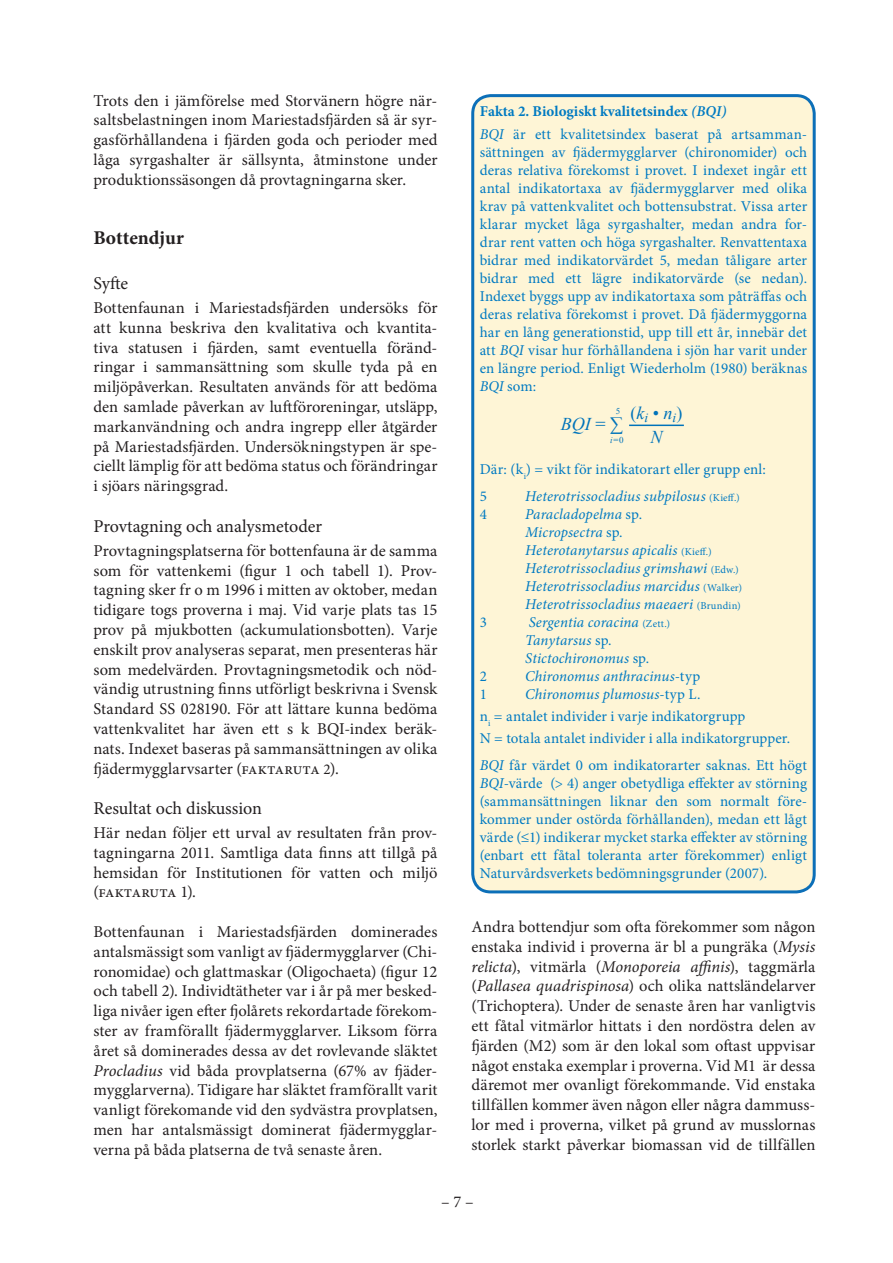
<style>
.page{position:relative;width:893px;height:1263px;background:#fff}
.page>*{position:absolute;margin:0;border:0;box-sizing:border-box;transform-origin:0 0}
.Rubrik1{font:700 19.5px "Minion Pro";color:#231f20}
.Rubrik2{font:18px "Minion Pro";color:#231f20}
.t1{font:18px "Times New Roman";color:#0073ba}
.t2{font:italic 18px "Times New Roman";color:#0073ba}
.Brödtext{font:16.5px/19.8px "Minion Pro";color:#231f20;text-align:justify}
.Faktaruta{font:15px/18px "Minion Pro";letter-spacing:.005em;color:#007ac2}
.Faktaruta-2{font:italic 15px "Minion Pro";letter-spacing:.005em;color:#007ac2}
.Faktaruta-3{font:700 15px "Minion Pro";color:#007ac2}
.t3{font:9px "Times New Roman";color:#0073ba}
.s1{font-weight:600;font-style:italic}
.s2{font-style:italic}
.s3{font-style:normal}
.s4{font-size:15px}
.s5{font-style:normal;font-size:10.5px}
</style>
<div class="page">
<div style="left:473px;top:96px;width:341px;height:796px;background:#fef5d6;border-radius:18px"></div>
<div style="left:471px;top:94px;width:345px;height:799px;border:3px solid #0c6fb8;border-radius:18px"></div>
<hr style="left:629px;top:425px;width:55px;height:1px;background:#0073ba">
<p class="Brödtext" style="left:94px;top:90px;width:345px">Trots den i jämförelse med Storvänern högre när&shy;saltsbelastningen inom Mariestadsfjärden så är syr&shy;gasförhållandena i fjärden goda och perioder med låga syrgashalter är sällsynta, åtminstone under produktionssäsongen då provtagningarna sker.</p>
<p class="Faktaruta-3" style="left:480px;top:101px;width:248px">Fakta 2. Biologiskt kvalitetsindex <span class="s1">(BQI)</span></p>
<p class="Faktaruta" style="left:480px;top:125px;width:329px"><span class="s2">BQI</span> är ett kvalitetsindex baserat på artsamman-- sättningen av fjädermygglarver (chironomider) och deras relativa förekomst i provet. I indexet ingår ett antal indikatortaxa av fjädermygglarver med olika krav på vattenkvalitet och bottensubstrat. Vissa arter klarar mycket låga syrgashalter, medan andra for&shy;drar rent vatten och höga syrgashalter. Renvattentaxa bidrar med indikatorvärdet 5, medan tåligare arter bidrar med ett lägre indikatorvärde (se nedan).<br>Indexet byggs upp av indikatortaxa som påträffas och deras relativa förekomst i provet. Då fjädermyggorna har en lång generationstid, upp till ett år, innebär det att <span class="s2">BQI</span> visar hur förhållandena i sjön har varit under en längre period. Enligt Wiederholm (1980) beräknas <span class="s2">BQI</span> som:</p>
<p class="t2" style="left:561px;top:411px;width:63px">BQI <span class="s3">= ∑</span></p>
<p class="Rubrik1" style="left:94px;top:224px;width:92px">Bottendjur</p>
<p class="Rubrik2" style="left:94px;top:271px;width:36px">Syfte</p>
<p class="Brödtext" style="left:94px;top:298px;width:345px">Bottenfaunan i Mariestadsfjärden undersöks för att kunna beskriva den kvalitativa och kvantita&shy;tiva statusen i fjärden, samt eventuella föränd&shy;ringar i sammansättning som skulle tyda på en miljöpåverkan. Resultaten används för att bedöma den samlade påverkan av luftföroreningar, utsläpp, markanvändning och andra ingrepp eller åtgärder på Mariestadsfjärden. Undersökningstypen är spe&shy;ciellt lämplig för att bedöma status och förändringar i sjöars näringsgrad.</p>
<p class="Rubrik2" style="left:94px;top:514px;width:230px">Provtagning och analysmetoder</p>
<p class="Brödtext" style="left:94px;top:541px;width:346px;text-align:left">Provtagningsplatserna för bottenfauna är de samma som för vattenkemi (figur 1 och tabell 1). Prov&shy;tagning sker fr o m 1996 i mitten av oktober, medan tidigare togs proverna i maj. Vid varje plats tas 15 prov på mjukbotten (ackumulationsbotten). Varje enskilt prov analyseras separat, men presenteras här som medelvärden. Provtagningsmetodik och nöd&shy;vändig utrustning finns utförligt beskrivna i Svensk Standard SS 028190. För att lättare kunna bedöma vattenkvalitet har även ett s k BQI-index beräk&shy;nats. Indexet baseras på sammansättningen av olika fjädermygglarvsarter (faktaruta <span class="s4">2</span>).</p>
<p class="Rubrik2" style="left:94px;top:796px;width:170px">Resultat och diskussion</p>
<p class="Brödtext" style="left:94px;top:823px;width:345px">Här nedan följer ett urval av resultaten från prov&shy;tagningarna 2011. Samtliga data finns att tillgå på hemsidan för Institutionen för vatten och miljö (faktaruta 1).</p>
<p class="Brödtext" style="left:94px;top:922px;width:345px">Bottenfaunan i Mariestadsfjärden dominerades antalsmässigt som vanligt av fjädermygglarver (Chi&shy;ronomidae) och glattmaskar (Oligochaeta) (figur 12 och tabell 2). Individtätheter var i år på mer besked&shy;liga nivåer igen efter fjolårets rekordartade förekom&shy;ster av framförallt fjädermygglarver. Liksom förra året så dominerades dessa av det rovlevande släktet <span class="s2">Procladius</span> vid båda provplatserna (67% av fjäder&shy;mygglarverna). Tidigare har släktet framförallt varit vanligt förekomande vid den sydvästra provplatsen, men har antalsmässigt dominerat fjädermygglar&shy;verna på båda platserna de två senaste åren.</p>
<p class="Brödtext" style="left:471px;top:917px;width:345px">Andra bottendjur som ofta förekommer som någon enstaka individ i proverna är bl a pungräka (<span class="s2">Mysis relicta</span>), vitmärla (<span class="s2">Monoporeia affinis</span>), taggmärla (<span class="s2">Pallasea quadrispinosa</span>) och olika nattsländelarver (Trichoptera). Under de senaste åren har vanligtvis ett fåtal vitmärlor hittats i den nordöstra delen av fjärden (M2) som är den lokal som oftast uppvisar något enstaka exemplar i proverna. Vid M1 är dessa däremot mer ovanligt förekommande. Vid enstaka tillfällen kommer även någon eller några dammuss&shy;lor med i proverna, vilket på grund av musslornas storlek starkt påverkar biomassan vid de tillfällen</p>
<p class="t1" style="left:631px;top:400px;width:53px">(<span class="s2">k</span><sub>i</sub> • <span class="s2">n</span><sub>i</sub>)</p>
<p class="t3" style="left:616px;top:405px;width:6px">5</p>
<p class="t3" style="left:610px;top:434px;width:15px"><span class="s2">i</span>=0</p>
<p class="t2" style="left:650px;top:425px;width:14px">N</p>
<p class="Faktaruta" style="left:480px;top:461px;width:288px">Där: (k<sub>i</sub>) = vikt för indikatorart eller grupp enl:</p>
<p class="Faktaruta" style="left:480px;top:487px;width:9px">5</p>
<p class="Faktaruta-2" style="left:525px;top:486px;width:216px">Heterotrissocladius subpilosus <span class="s5">(Kieff.)</span></p>
<p class="Faktaruta" style="left:480px;top:505px;width:9px">4</p>
<p class="Faktaruta-2" style="left:525px;top:504px;width:118px">Paracladopelma <span class="s3">sp.</span></p>
<p class="Faktaruta-2" style="left:525px;top:522px;width:99px">Micropsectra <span class="s3">sp.</span></p>
<p class="Faktaruta-2" style="left:525px;top:540px;width:188px">Heterotanytarsus apicalis <span class="s5">(Kieff.)</span></p>
<p class="Faktaruta-2" style="left:525px;top:558px;width:215px">Heterotrissocladius grimshawi <span class="s5">(Edw.)</span></p>
<p class="Faktaruta-2" style="left:525px;top:576px;width:218px">Heterotrissocladius marcidus <span class="s5">(Walker)</span></p>
<p class="Faktaruta-2" style="left:525px;top:594px;width:217px">Heterotrissocladius maeaeri <span class="s5">(Brundin)</span></p>
<p class="Faktaruta" style="left:480px;top:613px;width:9px">3</p>
<p class="Faktaruta-2" style="left:529px;top:612px;width:143px">Sergentia coracina <span class="s5">(Zett.)</span></p>
<p class="Faktaruta-2" style="left:525px;top:630px;width:88px">Tanytarsus <span class="s3">sp.</span></p>
<p class="Faktaruta-2" style="left:525px;top:648px;width:125px">Stictochironomus <span class="s3">sp.</span></p>
<p class="Faktaruta" style="left:480px;top:667px;width:9px">2</p>
<p class="Faktaruta-2" style="left:525px;top:666px;width:177px">Chironomus anthracinus<span class="s3">-typ</span></p>
<p class="Faktaruta" style="left:480px;top:685px;width:9px">1</p>
<p class="Faktaruta-2" style="left:525px;top:684px;width:177px">Chironomus plumosus-<span class="s3">typ L.</span></p>
<p class="Faktaruta" style="left:480px;top:707px;width:267px">n<sub>i</sub> = antalet individer i varje indikatorgrupp</p>
<p class="Faktaruta" style="left:480px;top:730px;width:312px">N = totala antalet individer i alla indikatorgrupper.</p>
<p class="Faktaruta" style="left:480px;top:756px;width:329px;text-align:justify"><span class="s2">BQI</span> får värdet 0 om indikatorarter saknas. Ett högt <span class="s2">BQI</span>-värde (&gt; 4) anger obetydliga effekter av störning (sammansättningen liknar den som normalt före&shy;kommer under ostörda förhållanden), medan ett lågt värde (≤1) indikerar mycket starka effekter av störning (enbart ett fåtal toleranta arter förekommer) enligt Naturvårdsverkets bedömningsgrunder (2007).</p>
<p class="Brödtext" style="left:441px;top:1192px;width:34px">– 7 –</p>
</div>
